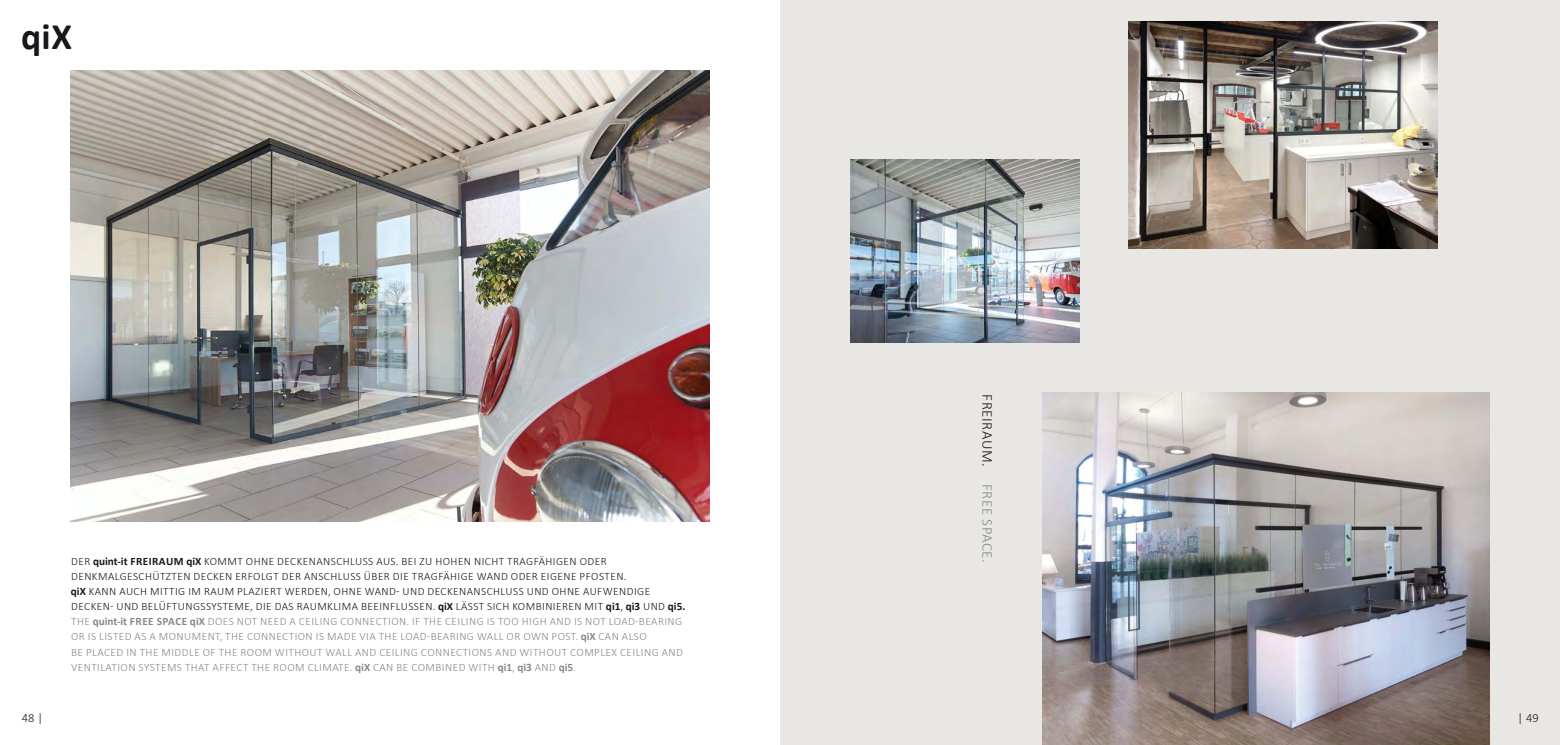
<style>
.page{position:relative;width:1560px;height:745px;background:#fff}
.page>*{position:absolute;margin:0;border:0;box-sizing:border-box;transform-origin:0 0}
.t1{font:700 37.5px "Calibri";color:#1a171c}
.t2{font:300 15px "Calibri";letter-spacing:.04em;color:#87888a}
.t3{font:300 12.5px "Calibri";color:#1a171c}
.t4{font:300 11.25px/15px "Calibri";letter-spacing:.04em;color:#87888a}
.t5{font:300 11.25px/15px "Calibri";letter-spacing:.04em;color:#1a171c}
.s1{font-weight:700}
.s2{color:#1a171c}
.s3{font-weight:700;color:#1a171c}
</style>
<div class="page">
<div style="left:780px;top:0;width:779px;height:744px;background:#e8e7e4"></div>
<img style="left:71px;top:71px;width:638px;height:450px">
<img style="left:1128px;top:21px;width:308px;height:227px">
<img style="left:850px;top:159px;width:229px;height:183px">
<img style="left:1042px;top:392px;width:446px;height:352px">
<h1 class="t1" style="left:21px;top:10px;width:52px">QIX</h1>
<p class="t3" style="left:22px;top:709px;width:23px">48 |</p>
<p class="t5" style="left:71px;top:553px;width:291px">DER <span class="s1">QUINT-IT FREIRAUM QIX</span> KOMMT OHNE DECKENANSCHLUSS</p>
<p class="t5" style="left:376px;top:553px;width:218px">AUS. BEI ZU HOHEN NICHT TRAGFÄHIGEN ODER</p>
<p class="t5" style="left:71px;top:568px;width:218px">DE NKMALGESCHÜTZTEN DECKEN ERFOLGT DER</p>
<p class="t5" style="left:304px;top:568px;width:46px">ANSCHLUSS</p>
<p class="t5" style="left:364px;top:568px;width:35px">ÜBER DIE</p>
<p class="t5" style="left:412px;top:568px;width:114px">TRAGFÄHIGE WAND ODER</p>
<p class="t5" style="left:71px;top:568px;width:581px;text-indent:470px">EIGENE PFOSTEN.<br><span class="s1">QIX</span> KANN AUCH MITTIG IM RAUM PLAZIERT WERDEN, OHNE WAND- UND DECKENANSCHLUSS UND OHNE AUFWENDIGE<br>DECKEN- UND BELÜFTUNGSSYSTEME, DIE DAS RAUMKLIMA BEEINFLUSSEN. <span class="s1">QIX</span> LÄSST SICH KOM BI NIERE</p>
<p class="t4" style="left:71px;top:598px;width:615px;text-indent:503px"><span class="s2">N MIT</span> <span class="s3">QI1</span><span class="s2">,</span> <span class="s3">QI3</span> <span class="s2">U ND</span> <span class="s3">QI5.<br></span>THE <span class="s1">QUINT-IT FREE SPACE QIX</span> DOES NOT NEED A CEILING CONNECTION. IF THE CEILING IS TOO HIGH AND IS NOT LOAD-BEARING OR IS LISTED AS A MONUMENT, THE CONNECTION IS MADE VIA THE LOAD-BEARING WALL OR OWN POST. <span class="s1">QIX</span> CAN ALSO<br>BE PLACED</p>
<p class="t4" style="left:71px;top:643px;width:611px;text-indent:118px">LE OF THE ROOM WITHOUT WALL AND CEI LI NG CONNECTIONS AND WITHOUT COMPLEX CEI LI NG AND<br>VENTILATION SYSTEMS THAT AFFECT THE ROOM CLIMATE. <span class="s1">QIX</span> CAN BE COM BI NED WITH <span class="s1">QI1</span>, <span class="s1">QI3</span> AND <span class="s1">QI5</span>.</p>
<p class="t4" style="left:126px;top:643px;width:41px">IN THE MIDD</p>
<h2 class="t2" style="left:996px;top:394px;width:170px;rotate:90deg"><span class="s2">FREIRAUM.</span> FREE SPACE.</h2>
<p class="t3" style="left:1517px;top:709px;width:23px">| 49</p>
</div>
